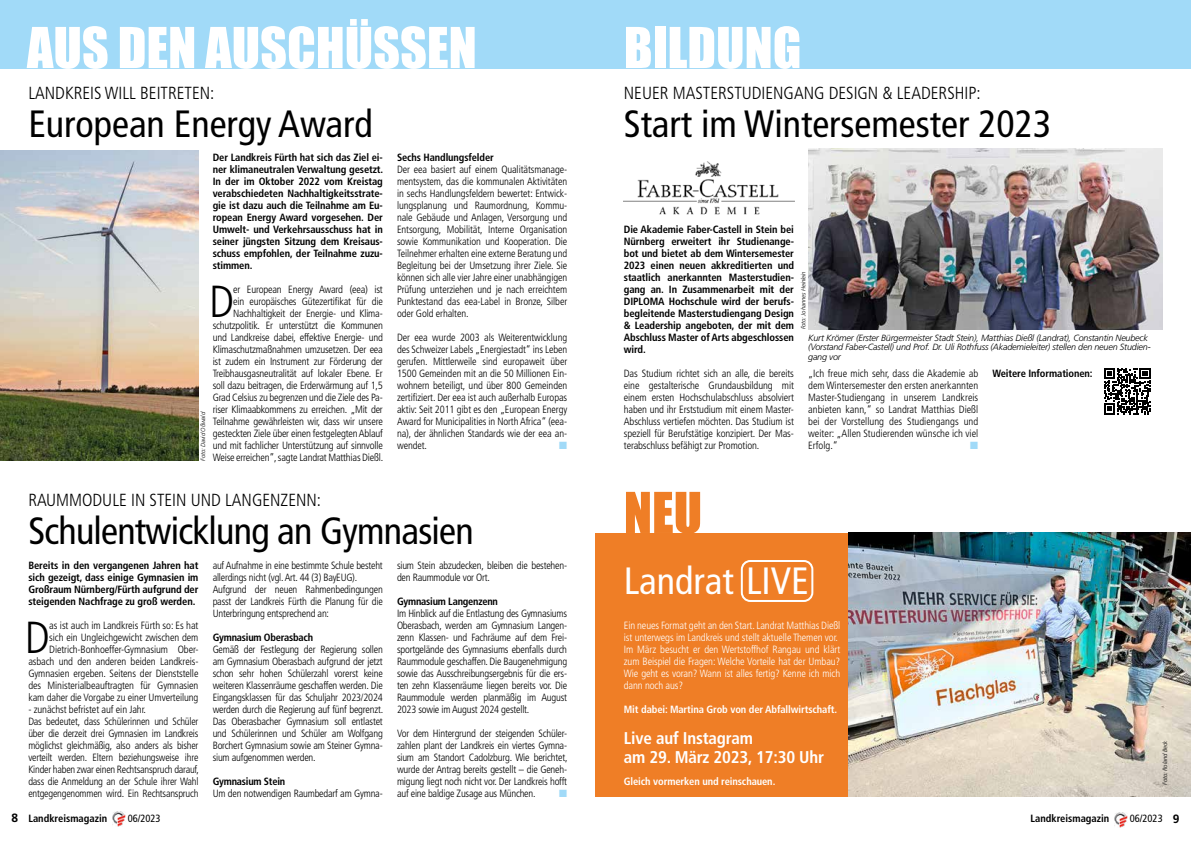
<style>
.page{position:relative;width:1191px;height:842px;background:#fff}
.page>*{position:absolute;margin:0;border:0;box-sizing:border-box;transform-origin:0 0}
.t1{font:52px "Impact";color:#fff}
.t2{font:52px "Impact";color:#ef7e26}
.t3{font:300 condensed 44.9px "Frutiger LT Std";color:#000}
.t4{font:condensed 38px "Frutiger LT Std";color:#000}
.t5{font:condensed 38px "Frutiger LT Std";letter-spacing:-.02em;color:#000}
.t6{font:condensed 38px "Frutiger LT Std";color:#fff}
.t7{font:300 condensed 17.5px "Frutiger LT Std";color:#000}
.t8{font:700 condensed 17px/19px "Frutiger LT Std";letter-spacing:-.01em;color:#fff}
.t9{font:300 condensed 10.5px/12px "Frutiger LT Std";letter-spacing:-.02em;color:#000;text-align:justify}
.t10{font:700 condensed 10.5px/12px "Frutiger LT Std";letter-spacing:-.01em;color:#000;text-align:justify}
.t11{font:300 condensed 10.5px/12px "Frutiger LT Std";letter-spacing:-.01em;color:#fff}
.t12{font:700 condensed 10.5px "Frutiger LT Std";letter-spacing:-.01em;color:#fff}
.t13{font:condensed 10.5px "Frutiger LT Std";color:#000}
.t14{font:10.5px "Zapf Dingbats ITC";color:#a1daf8}
.t15{font:italic 300 9px/9.5px "Frutiger LT Std";letter-spacing:-.02em;color:#000}
.t16{font:italic 300 6px "Frutiger LT Std";letter-spacing:-.02em;color:#000}
.s1{font-stretch:normal;font-size:12px}
.s2{font-weight:700;font-stretch:normal;font-size:12px}
</style>
<div class="page">
<div style="left:595px;top:0;width:596px;height:68px;background:#a1daf8"></div>
<div style="left:0;top:0;width:595px;height:68px;background:#a1daf8"></div>
<img style="left:808px;top:149px;width:354px;height:180px">
<svg style="left:1104px;top:368px;width:46px;height:47px"></svg>
<div style="left:595px;top:533px;width:596px;height:264px;background:#ef7e26"></div>
<img style="left:848px;top:533px;width:343px;height:264px">
<div style="left:741px;top:560px;width:72px;height:42px;border:2px solid #fff;border-radius:9px"></div>
<img style="left:624px;top:161px;width:170px;height:54px">
<img style="left:0;top:150px;width:198px;height:311px">
<img style="left:112px;top:812px;width:13px;height:14px">
<img style="left:1114px;top:812px;width:13px;height:15px">
<h1 class="t1" style="left:27px;top:7px;width:451px">AUS DEN AUSCHÜSSEN</h1>
<h1 class="t1" style="left:624px;top:7px;width:179px">BILDUNG</h1>
<h3 class="t7" style="left:28px;top:83px;width:187px">LANDKREIS WILL BEITRETEN:</h3>
<h3 class="t4" style="left:28px;top:101px;width:346px">European Energy Award</h3>
<p class="t10" style="left:213px;top:151px;width:172px">Der Landkreis Fürth hat sich das Ziel ei&shy;ner klimaneutralen Verwaltung gesetzt.<br>In der im Oktober 2022 vom Kreistag verabschiedeten Nachhaltigkeitsstrate&shy;gie ist dazu auch die Teilnahme am Eu&shy;ropean Energy Award vorgesehen. Der Umwelt- und Verkehrsausschuss hat in seiner jüngsten Sitzung dem Kreisaus&shy;schuss empfohlen, der Teilnahme zuzu&shy;stimmen.</p>
<h2 class="t3" style="left:209px;top:276px;width:26px">D</h2>
<p class="t9" style="left:213px;top:283px;width:172px;text-align:right">er European Energy Award (eea) ist<br>ein europäisches Gütezertifikat für die Nachhaltigkeit der Energie- und Klima&shy;schutzpolitik. Er unterstützt die Kommunen und Landkreise dabei, effektive Energie- und Klimaschutzmaßnahmen umzusetzen. Der eea ist zudem ein Instrument zur Förderung der Treibhausgasneutralität auf lokaler Ebene. Er soll dazu beitragen, die Erderwärmung auf 1,5<br>Grad Celsius zu begrenzen und die Ziele des Pa&shy;riser Klimaabkommens zu erreichen. „Mit der Teilnahme gewährleisten wir, dass wir unsere gesteckten Ziele über einen festgelegten Ablauf und mit fachlicher Unterstützung auf sinnvolle Weise erreichen”, sagte Landrat Matthias Dießl.</p>
<p class="t16" style="left:199px;top:461px;width:50px;rotate:-90deg">Foto: David Oßwald</p>
<p class="t10" style="left:397px;top:151px;width:98px">Sechs Handlungsfelder</p>
<p class="t9" style="left:397px;top:163px;width:172px">Der eea basiert auf einem Qualitätsmanage&shy;mentsystem, das die kommunalen Aktivitäten in sechs Handlungsfeldern bewertet: Entwick&shy;lungsplanung und Raumordnung, Kommu&shy;nale Gebäude und Anlagen, Versorgung und Entsorgung, Mobilität, Interne Organisation sowie Kommunikation und Kooperation. Die Teilnehmer erhalten eine externe Beratung und Begleitung bei der Umsetzung ihrer Ziele. Sie können sich alle vier Jahre einer unabhängigen Prüfung unterziehen und je nach erreichtem Punktestand das eea-Label in Bronze, Silber oder Gold erhalten.</p>
<p class="t9" style="left:397px;top:331px;width:172px">Der eea wurde 2003 als Weiterentwicklung des Schweizer Labels „Energiestadt“ ins Leben gerufen. Mittlerweile sind europaweit über 1500 Gemeinden mit an die 50 Millionen Ein&shy;wohnern beteiligt, und über 800 Gemeinden zertifiziert. Der eea ist auch außerhalb Europas aktiv: Seit 2011 gibt es den „European Energy Award for Municipalities in North Africa“ (eea&shy;na), der ähnlichen Standards wie der eea an&shy;wendet.</p>
<p class="t14" style="left:559px;top:440px;width:9px">■</p>
<h3 class="t7" style="left:28px;top:489px;width:294px">RAUMMODULE IN STEIN UND LANGENZENN:</h3>
<h3 class="t5" style="left:28px;top:508px;width:447px">Schulentwicklung an Gymnasien</h3>
<p class="t10" style="left:28px;top:559px;width:172px">Bereits in den vergangenen Jahren hat sich gezeigt, dass einige Gymnasien im Großraum Nürnberg/Fürth aufgrund der steigenden Nachfrage zu groß werden.</p>
<h2 class="t3" style="left:25px;top:612px;width:26px">D</h2>
<p class="t9" style="left:213px;top:559px;width:172px;text-align:left">auf Aufnahme in eine bestimmte Schule besteht allerdings nicht (vgl. Art. 44 (3) BayEUG).<br>Aufgrund der neuen Rahmenbedingungen passt der Landkreis Fürth die Planung für die Unterbringung entsprechend an:</p>
<p class="t10" style="left:213px;top:631px;width:102px">Gymnasium Oberasbach</p>
<p class="t9" style="left:213px;top:643px;width:172px">Gemäß der Festlegung der Regierung sollen am Gymnasium Oberasbach aufgrund der jetzt schon sehr hohen Schülerzahl vorerst keine weiteren Klassenräume geschaffen werden. Die Eingangsklassen für das Schuljahr 2023/2024 werden durch die Regierung auf fünf begrenzt.<br>Das Oberasbacher Gymnasium soll entlastet und Schülerinnen und Schüler am Wolfgang Borchert Gymnasium sowie am Steiner Gymna&shy;sium aufgenommen werden.</p>
<p class="t10" style="left:213px;top:775px;width:74px">Gymnasium Stein</p>
<p class="t9" style="left:213px;top:787px;width:172px">Um den notwendigen Raumbedarf am Gymna-</p>
<p class="t9" style="left:397px;top:559px;width:172px">sium Stein abzudecken, bleiben die bestehen&shy;den Raummodule vor Ort.</p>
<p class="t10" style="left:397px;top:595px;width:102px">Gymnasium Langenzenn</p>
<p class="t9" style="left:397px;top:607px;width:172px">Im Hinblick auf die Entlastung des Gymnasiums Oberasbach, werden am Gymnasium Langen&shy;zenn Klassen- und Fachräume auf dem Frei&shy;sportgelände des Gymnasiums ebenfalls durch Raummodule geschaffen. Die Baugenehmigung sowie das Ausschreibungsergebnis für die ers&shy;ten zehn Klassenräume liegen bereits vor. Die Raummodule werden planmäßig im August 2023 sowie im August 2024 gestellt.</p>
<p class="t9" style="left:397px;top:727px;width:172px">Vor dem Hintergrund der steigenden Schüler&shy;zahlen plant der Landkreis ein viertes Gymna&shy;sium am Standort Cadolzburg. Wie berichtet, wurde der Antrag bereits gestellt – die Geneh&shy;migung liegt noch nicht vor. Der Landkreis hofft auf eine baldige Zusage aus München.</p>
<p class="t9" style="left:28px;top:619px;width:172px;text-align:right">as ist auch im Landkreis Fürth so: Es hat<br>sich ein Ungleichgewicht zwischen dem Dietrich-Bonhoeffer-Gymnasium Ober&shy;asbach und den anderen beiden Landkreis-Gymnasien ergeben. Seitens der Dienststelle des Ministerialbeauftragten für Gymnasien kam daher die Vorgabe zu einer Umverteilung</p>
<p class="t9" style="left:28px;top:703px;width:172px;text-align:left">- zunächst befristet auf ein Jahr.<br>Das bedeutet, dass Schülerinnen und Schüler über die derzeit drei Gymnasien im Landkreis möglichst gleichmäßig, also anders als bisher verteilt werden. Eltern beziehungsweise ihre Kinder haben zwar einen Rechtsanspruch darauf, dass die Anmeldung an der Schule ihrer Wahl entgegengenommen wird. Ein Rechtsanspruch</p>
<p class="t14" style="left:559px;top:788px;width:9px">■</p>
<h3 class="t7" style="left:624px;top:83px;width:358px">NEUER MASTERSTUDIENGANG DESIGN &amp; LEADERSHIP:</h3>
<h3 class="t4" style="left:624px;top:101px;width:429px">Start im Wintersemester 2023</h3>
<p class="t10" style="left:624px;top:223px;width:172px">Die Akademie Faber-Castell in Stein bei Nürnberg erweitert ihr Studienange&shy;bot und bietet ab dem Wintersemester 2023 einen neuen akkreditierten und staatlich anerkannten Masterstudien&shy;gang an. In Zusammenarbeit mit der DIPLOMA Hochschule wird der berufs&shy;begleitende Masterstudiengang Design &amp; Leadership angeboten, der mit dem Abschluss Master of Arts abgeschlossen wird.</p>
<p class="t9" style="left:624px;top:367px;width:172px">Das Studium richtet sich an alle, die bereits eine gestalterische Grundausbildung mit einem ersten Hochschulabschluss absolviert haben und ihr Erststudium mit einem Master-Abschluss vertiefen möchten. Das Studium ist speziell für Berufstätige konzipiert. Der Mas&shy;terabschluss befähigt zur Promotion.</p>
<p class="t9" style="left:808px;top:367px;width:172px">„Ich freue mich sehr, dass die Akademie ab dem Wintersemester den ersten anerkannten Master-Studiengang in unserem Landkreis anbieten kann,“ so Landrat Matthias Dießl bei der Vorstellung des Studiengangs und weiter: „Allen Studierenden wünsche ich viel Erfolg.“</p>
<p class="t16" style="left:800px;top:329px;width:60px;rotate:-90deg">Foto: Johannes Heinlein</p>
<p class="t15" style="left:808px;top:333px;width:344px">Kurt Krömer (Erster Bürgermeister Stadt Stein), Matthias Dießl (Landrat), Constantin Neubeck (Vorstand Faber-Castell) und Prof. Dr. Uli Rothfuss (Akademieleiter) stellen den neuen Studien&shy;gang vor</p>
<p class="t10" style="left:992px;top:367px;width:102px">Weitere Informationen:</p>
<p class="t14" style="left:970px;top:440px;width:9px">■</p>
<h1 class="t2" style="left:624px;top:472px;width:80px">NEU</h1>
<h3 class="t6" style="left:624px;top:559px;width:186px">Landrat LIVE</h3>
<p class="t11" style="left:624px;top:619px;width:218px">Ein neues Format geht an den Start. Landrat Matthias Dießl ist unterwegs im Landkreis und stellt aktuelle Themen vor.<br>Im März besucht er den Wertstoffhof Rangau und klärt zum Beispiel die Fragen: Welche Vorteile hat der Umbau?<br>Wie geht es voran? Wann ist alles fertig? Kenne ich mich dann noch aus?</p>
<p class="t12" style="left:624px;top:703px;width:215px">Mit dabei: Martina Grob von der Abfallwirtschaft.</p>
<h3 class="t8" style="left:624px;top:728px;width:202px">Live auf Instagram<br>am 29. März 2023, 17:30 Uhr</h3>
<p class="t12" style="left:624px;top:775px;width:153px">Gleich vormerken und reinschauen.</p>
<p class="t16" style="left:1161px;top:785px;width:46px;rotate:-90deg">Foto: Roland Beck</p>
<p class="t10" style="left:11px;top:812px;width:97px"><span class="s1">8</span> Landkreismagazin</p>
<p class="t13" style="left:128px;top:812px;width:34px">06/2023</p>
<p class="t10" style="left:1030px;top:813px;width:80px">Landkreismagazin</p>
<p class="t13" style="left:1129px;top:813px;width:51px">06/2023 <span class="s2">9</span></p>
</div>
